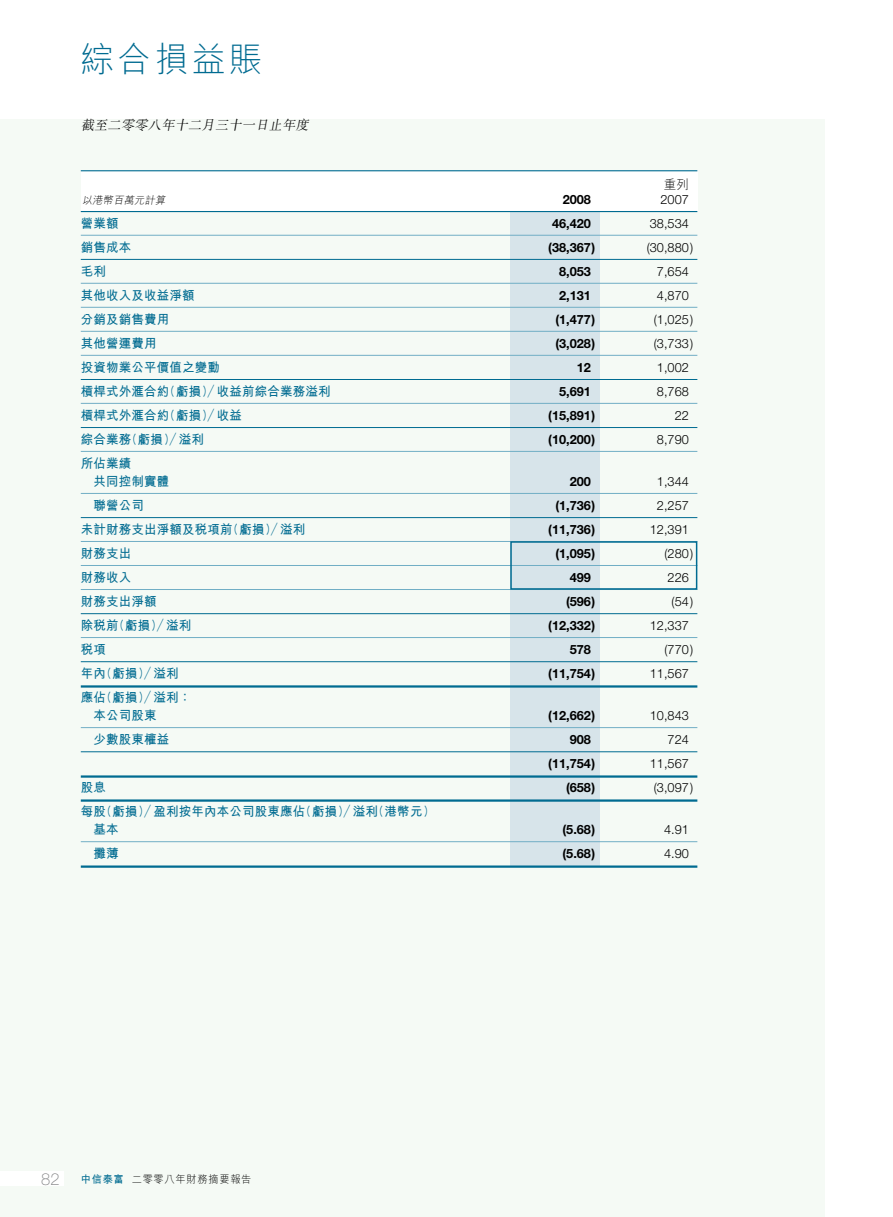
<style>
.page{position:relative;width:893px;height:1217px;background:#fff}
.page>*{position:absolute;margin:0;border:0;box-sizing:border-box;transform-origin:0 0}
.t1{font:300 34.5px "M Hei HK";letter-spacing:.1em;color:#006b91}
.t2{font:100 16.5px "Helvetica Neue";color:#7b7c7e}
.t3{font:italic 300 13.5px "M Sung HK";color:#000}
.t4{font:700 12.75px/18px "M Hei HK";letter-spacing:.02em;color:#006b91}
.t5{font:700 12.75px "Helvetica Neue";color:#000}
.t6{font:300 12.75px "Helvetica Neue";color:#000}
.t7{font:300 12.75px "M Hei HK";color:#000}
.t8{font:300 10.5px "M Hei HK";letter-spacing:.07em;color:#000}
.t9{font:italic 300 10.5px "M Hei HK";color:#000}
.s1{font-weight:700;color:#006b91}
</style>
<div class="page">
<div style="left:0;top:119px;width:825px;height:1097px;background:#f5faf5"></div>
<div style="left:0;top:1171px;width:64px;height:14px;background:#fff"></div>
<div style="left:81px;top:170px;width:616px;height:41px;background:#fff"></div>
<div style="left:510px;top:211px;width:90px;height:656px;background:#d7e4ea"></div>
<hr style="left:81px;top:211px;width:616px;height:1px;background:#006b91">
<hr style="left:81px;top:235px;width:616px;height:1px;background:#71aec5">
<hr style="left:81px;top:259px;width:616px;height:1px;background:#006b91">
<hr style="left:81px;top:283px;width:616px;height:1px;background:#71aec5">
<hr style="left:81px;top:307px;width:616px;height:1px;background:#71aec5">
<hr style="left:81px;top:331px;width:616px;height:1px;background:#71aec5">
<hr style="left:81px;top:355px;width:616px;height:1px;background:#71aec5">
<hr style="left:81px;top:379px;width:616px;height:1px;background:#006b91">
<hr style="left:81px;top:403px;width:616px;height:1px;background:#71aec5">
<hr style="left:81px;top:427px;width:616px;height:1px;background:#006b91">
<hr style="left:81px;top:451px;width:616px;height:1px;background:#71aec5">
<hr style="left:81px;top:493px;width:616px;height:1px;background:#71aec5">
<hr style="left:81px;top:517px;width:616px;height:1px;background:#006b91">
<hr style="left:81px;top:541px;width:616px;height:1px;background:#71aec5">
<hr style="left:81px;top:565px;width:616px;height:1px;background:#71aec5">
<hr style="left:81px;top:589px;width:616px;height:1px;background:#71aec5">
<hr style="left:81px;top:613px;width:616px;height:1px;background:#006b91">
<hr style="left:81px;top:637px;width:616px;height:1px;background:#71aec5">
<hr style="left:81px;top:661px;width:616px;height:1px;background:#006b91">
<hr style="left:81px;top:685px;width:616px;height:2px;background:#006b91">
<hr style="left:81px;top:727px;width:616px;height:1px;background:#71aec5">
<hr style="left:81px;top:751px;width:616px;height:1px;background:#006b91">
<hr style="left:81px;top:775px;width:616px;height:2px;background:#006b91">
<hr style="left:81px;top:799px;width:616px;height:2px;background:#006b91">
<hr style="left:81px;top:841px;width:616px;height:1px;background:#71aec5">
<hr style="left:81px;top:865px;width:616px;height:2px;background:#006b91">
<div style="left:510px;top:541px;width:187px;height:48px;border:2px solid #006b91"></div>
<hr style="left:81px;top:170px;width:616px;height:1px;background:#006b91">
<h1 class="t1" style="left:81px;top:35px;width:183px">綜合損益賬</h1>
<p class="t3" style="left:81px;top:116px;width:233px">截至二零零八年十二月三十一日止年度</p>
<p class="t7" style="left:664px;top:175px;width:27px">重列</p>
<p class="t9" style="left:82px;top:192px;width:87px">以港幣百萬元計算</p>
<p class="t5" style="left:563px;top:191px;width:30px">2008</p>
<p class="t6" style="left:660px;top:191px;width:30px">2007</p>
<p class="t4" style="left:81px;top:213px;width:39px">營業額</p>
<p class="t5" style="left:552px;top:215px;width:40px">46,420</p>
<p class="t6" style="left:650px;top:215px;width:40px">38,534</p>
<p class="t4" style="left:81px;top:237px;width:52px">銷售成本</p>
<p class="t5" style="left:548px;top:239px;width:49px">(38,367)</p>
<p class="t6" style="left:647px;top:239px;width:48px">(30,880)</p>
<p class="t4" style="left:81px;top:261px;width:27px">毛利</p>
<p class="t5" style="left:559px;top:263px;width:33px">8,053</p>
<p class="t6" style="left:657px;top:263px;width:33px">7,654</p>
<p class="t4" style="left:81px;top:285px;width:115px">其他收入及收益淨額</p>
<p class="t5" style="left:559px;top:287px;width:33px">2,131</p>
<p class="t6" style="left:657px;top:287px;width:33px">4,870</p>
<p class="t4" style="left:81px;top:309px;width:90px">分銷及銷售費用</p>
<p class="t5" style="left:555px;top:311px;width:41px">(1,477)</p>
<p class="t6" style="left:654px;top:311px;width:41px">(1,025)</p>
<p class="t4" style="left:81px;top:333px;width:77px">其他營運費用</p>
<p class="t5" style="left:555px;top:335px;width:41px">(3,028)</p>
<p class="t6" style="left:654px;top:335px;width:41px">(3,733)</p>
<p class="t4" style="left:81px;top:357px;width:141px">投資物業公平價值之變動</p>
<p class="t5" style="left:577px;top:359px;width:16px">12</p>
<p class="t6" style="left:657px;top:359px;width:33px">1,002</p>
<p class="t4" style="left:81px;top:381px;width:251px">槓桿式外滙合約(虧損)／收益前綜合業務溢利</p>
<p class="t5" style="left:559px;top:383px;width:33px">5,691</p>
<p class="t6" style="left:657px;top:383px;width:33px">8,768</p>
<p class="t4" style="left:81px;top:405px;width:163px">槓桿式外滙合約(虧損)／收益</p>
<p class="t5" style="left:548px;top:407px;width:49px">(15,891)</p>
<p class="t6" style="left:675px;top:407px;width:16px">22</p>
<p class="t4" style="left:81px;top:429px;width:125px">綜合業務(虧損)／溢利</p>
<p class="t5" style="left:548px;top:431px;width:49px">(10,200)</p>
<p class="t6" style="left:657px;top:431px;width:33px">8,790</p>
<p class="t4" style="left:93px;top:453px;width:77px;text-indent:-13px">所佔業績<br>共同控制實體</p>
<p class="t5" style="left:570px;top:473px;width:23px">200</p>
<p class="t6" style="left:657px;top:473px;width:33px">1,344</p>
<p class="t4" style="left:93px;top:495px;width:52px">聯營公司</p>
<p class="t5" style="left:555px;top:497px;width:41px">(1,736)</p>
<p class="t6" style="left:657px;top:497px;width:33px">2,257</p>
<p class="t4" style="left:81px;top:519px;width:226px">未計財務支出淨額及稅項前(虧損)／溢利</p>
<p class="t5" style="left:548px;top:521px;width:49px">(11,736)</p>
<p class="t6" style="left:650px;top:521px;width:40px">12,391</p>
<p class="t4" style="left:81px;top:543px;width:52px">財務支出</p>
<p class="t5" style="left:555px;top:545px;width:41px">(1,095)</p>
<p class="t6" style="left:664px;top:545px;width:30px">(280)</p>
<p class="t4" style="left:81px;top:567px;width:52px">財務收入</p>
<p class="t5" style="left:570px;top:569px;width:23px">499</p>
<p class="t6" style="left:668px;top:569px;width:23px">226</p>
<p class="t4" style="left:81px;top:591px;width:77px">財務支出淨額</p>
<p class="t5" style="left:566px;top:593px;width:31px">(596)</p>
<p class="t6" style="left:672px;top:593px;width:23px">(54)</p>
<p class="t4" style="left:81px;top:615px;width:112px">除稅前(虧損)／溢利</p>
<p class="t5" style="left:548px;top:617px;width:49px">(12,332)</p>
<p class="t6" style="left:650px;top:617px;width:40px">12,337</p>
<p class="t4" style="left:81px;top:639px;width:27px">稅項</p>
<p class="t5" style="left:570px;top:641px;width:23px">578</p>
<p class="t6" style="left:664px;top:641px;width:30px">(770)</p>
<p class="t4" style="left:81px;top:663px;width:99px">年內(虧損)／溢利</p>
<p class="t5" style="left:548px;top:665px;width:49px">(11,754)</p>
<p class="t6" style="left:650px;top:665px;width:40px">11,567</p>
<p class="t4" style="left:93px;top:687px;width:99px;text-indent:-13px">應佔(虧損)／溢利：本公司股東</p>
<p class="t5" style="left:548px;top:707px;width:49px">(12,662)</p>
<p class="t6" style="left:650px;top:707px;width:40px">10,843</p>
<p class="t4" style="left:93px;top:729px;width:77px">少數股東權益</p>
<p class="t5" style="left:570px;top:731px;width:23px">908</p>
<p class="t6" style="left:668px;top:731px;width:23px">724</p>
<p class="t5" style="left:548px;top:755px;width:49px">(11,754)</p>
<p class="t6" style="left:650px;top:755px;width:40px">11,567</p>
<p class="t4" style="left:81px;top:777px;width:27px">股息</p>
<p class="t5" style="left:566px;top:779px;width:31px">(658)</p>
<p class="t6" style="left:654px;top:779px;width:41px">(3,097)</p>
<p class="t4" style="left:93px;top:801px;width:337px;text-indent:-13px">每股(虧損)／盈利按年內本公司股東應佔(虧損)／溢利(港幣元)基本</p>
<p class="t5" style="left:562px;top:821px;width:34px">(5.68)</p>
<p class="t6" style="left:664px;top:821px;width:26px">4.91</p>
<p class="t4" style="left:93px;top:843px;width:27px">攤薄</p>
<p class="t5" style="left:562px;top:845px;width:34px">(5.68)</p>
<p class="t6" style="left:664px;top:845px;width:26px">4.90</p>
<p class="t2" style="left:41px;top:1169px;width:20px">82</p>
<p class="t8" style="left:81px;top:1171px;width:172px"><span class="s1">中信泰富</span> 二零零八年財務摘要報告</p>
</div>
